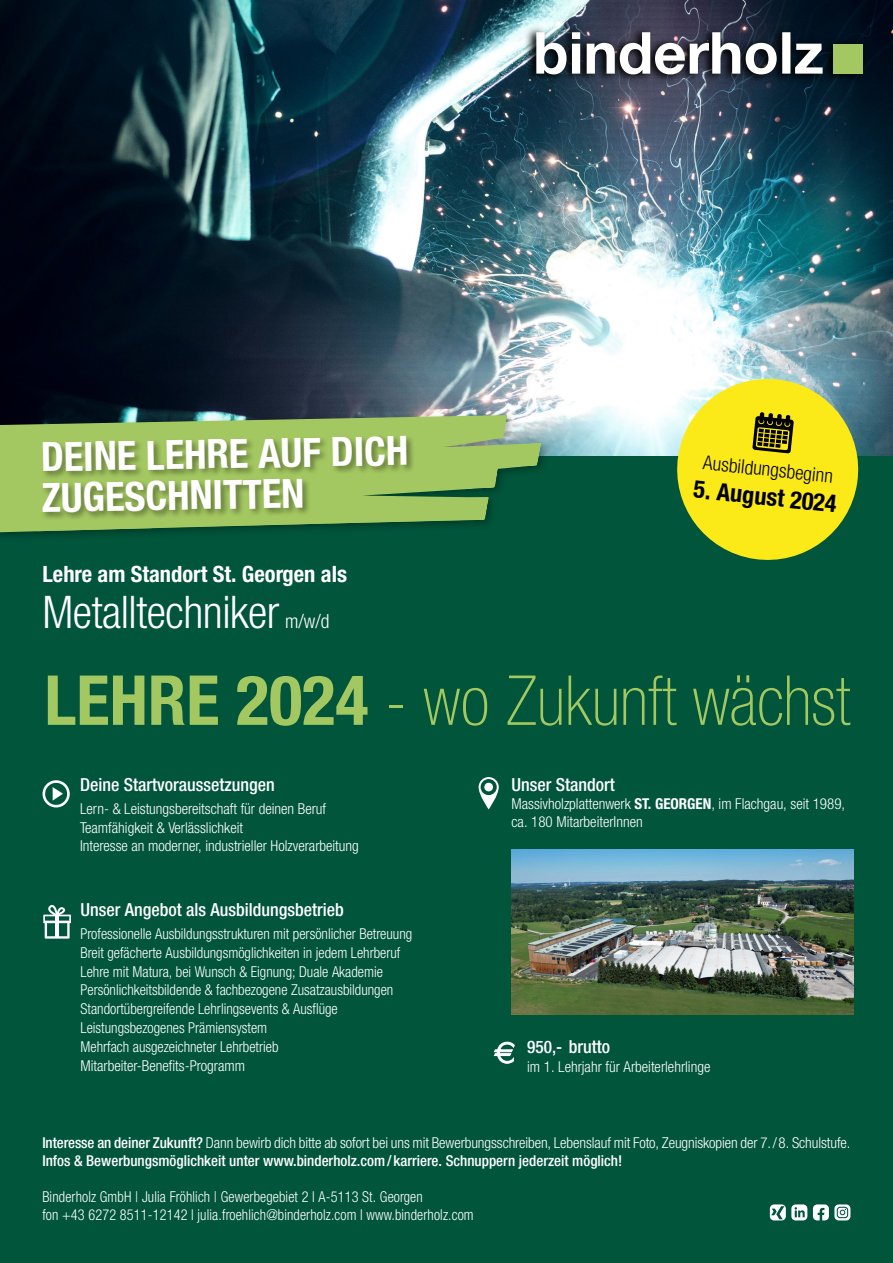
<style>
.page{position:relative;width:893px;height:1263px;background:#fff}
.page>*{position:absolute;margin:0;border:0;box-sizing:border-box;transform-origin:0 0}
.t1{font:69px "Helvetica Neue LT 37 Th Cn";color:#a4c861}
.t2{font:45px "Helvetica Neue LT 47 Lt Cn";letter-spacing:-.01em;color:#fff}
.t3{font:40.35px/40.7px "Helvetica Neue LT 77 Bd Cn";color:#fff}
.t4{font:24.3px "Helvetica Neue LT 77 Bd Cn";color:#000}
.t5{font:22.5px "Helvetica Neue LT 77 Bd Cn";color:#fff}
.t6{font:19.5px "Helvetica Neue LT 47 Lt Cn";color:#000}
.t7{font:19.5px "Helvetica Neue LT 47 Lt Cn";color:#fff}
.t8{font:18px "Helvetica Neue LT 67 Md Cn";color:#fff}
.t9{font:15px/18.9px "Helvetica Neue LT 47 Lt Cn";color:#fff}
.t10{font:15px/18px "Helvetica Neue LT 47 Lt Cn";color:#fff;scale:.95 1}
.t11{font:15px "Helvetica Neue LT 67 Md Cn";color:#fff}
.s1{font-family:"Helvetica Neue LT 77 Bd Cn"}
.s2{font-size:17.25px}
.s3{font-family:"Helvetica Neue LT 67 Md Cn"}
</style>
<div class="page">
<div style="left:0;top:370px;width:893px;height:893px;background:#00553a"></div>
<img style="left:0;top:0;width:893px;height:456px">
<div style="left:0;top:410px;width:551px;height:134px;background:#000;opacity:.3"></div>
<svg style="left:506px;top:415px;width:35px;height:115px"></svg>
<svg style="left:0;top:415px;width:506px;height:117px"></svg>
<div style="left:40px;top:434px;width:376px;height:87px;background:#000;opacity:.39"></div>
<svg style="left:524px;top:25px;width:343px;height:59px"></svg>
<div style="left:833px;top:44px;width:30px;height:30px;background:#a4c861"></div>
<svg style="left:536px;top:32px;width:287px;height:42px"></svg>
<svg style="left:671px;top:372px;width:193px;height:188px"></svg>
<svg style="left:43px;top:905px;width:28px;height:33px"></svg>
<svg style="left:478px;top:777px;width:21px;height:32px"></svg>
<svg style="left:494px;top:1042px;width:21px;height:22px"></svg>
<img style="left:511px;top:849px;width:342px;height:165px">
<svg style="left:43px;top:780px;width:27px;height:27px"></svg>
<svg style="left:770px;top:1204px;width:37px;height:16px"></svg>
<svg style="left:813px;top:1204px;width:37px;height:16px"></svg>
<h3 class="t3" style="left:40px;top:436px;width:369px;rotate:-1deg">DEINE LEHRE AUF DICH<br>ZUGESCHNITTEN</h3>
<h3 class="t5" style="left:43px;top:561px;width:306px">Lehre am Standort St. Georgen als</h3>
<h2 class="t2" style="left:43px;top:586px;width:238px">Metalltechniker</h2>
<h3 class="t7" style="left:285px;top:610px;width:46px">m/w/d</h3>
<h3 class="t6" style="left:704px;top:451px;width:132px;rotate:6deg">Ausbildungsbeginn</h3>
<h3 class="t4" style="left:695px;top:474px;width:145px;rotate:6deg">5. August 2024</h3>
<h1 class="t1" style="left:44px;top:661px;width:807px"><span class="s1">LEHRE 2024</span> - wo Zukunft wächst</h1>
<p class="t8" style="left:80px;top:774px;width:196px">Deine Startvoraussetzungen</p>
<p class="t9" style="left:80px;top:799px;width:280px">Lern- &amp; Leistungsbereitschaft für deinen Beruf<br>Teamfähigkeit &amp; Verlässlichkeit<br>Interesse an moderner, industrieller Holzverarbeitung</p>
<p class="t8" style="left:81px;top:899px;width:265px">Unser Angebot als Ausbildungsbetrieb</p>
<p class="t9" style="left:81px;top:924px;width:333px">Professionelle Ausbildungsstrukturen mit persönlicher Betreuung Breit gefächerte Ausbildungsmöglichkeiten in jedem Lehrberuf Lehre mit Matura, bei Wunsch &amp; Eignung; Duale Akademie Persönlichkeitsbildende &amp; fachbezogene Zusatzausbildungen Standortübergreifende Lehrlingsevents &amp; Ausflüge Leistungsbezogenes Prämiensystem<br>Mehrfach ausgezeichneter Lehrbetrieb Mitarbeiter-Benefits-Programm</p>
<p class="t8" style="left:511px;top:774px;width:105px">Unser Standort</p>
<p class="t9" style="left:511px;top:795px;width:335px;line-height:18px">Massivholzplattenwerk <span class="s1">ST. GEORGEN</span>, im Flachgau, seit 1989, ca. 180 MitarbeiterInnen</p>
<p class="t8" style="left:527px;top:1036px;width:84px"><span class="s2">950,-</span> brutto</p>
<p class="t9" style="left:527px;top:1057px;width:185px">im 1. Lehrjahr für Arbeiterlehrlinge</p>
<p class="t9" style="left:42px;top:1133px;width:810px"><span class="s3">Interesse an deiner Zukunft?</span> Dann bewirb dich bitte ab sofort bei uns mit Bewerbungsschreiben, Lebenslauf mit Foto, Zeugniskopien der 7./8. Schulstufe.</p>
<p class="t11" style="left:42px;top:1151px;width:581px">Infos &amp; Bewerbungsmöglichkeit unter www.binderholz.com/ karriere. Schnuppern jederzeit möglich!</p>
<p class="t10" style="left:42px;top:1188px;width:455px">Binderholz GmbH | Julia Fröhlich | Gewerbegebiet 2 l A-5113 St. Georgen<br>fon +43 6272 8511-12142 l julia.froehlich@binderholz.com l www.binderholz.com</p>
</div>
